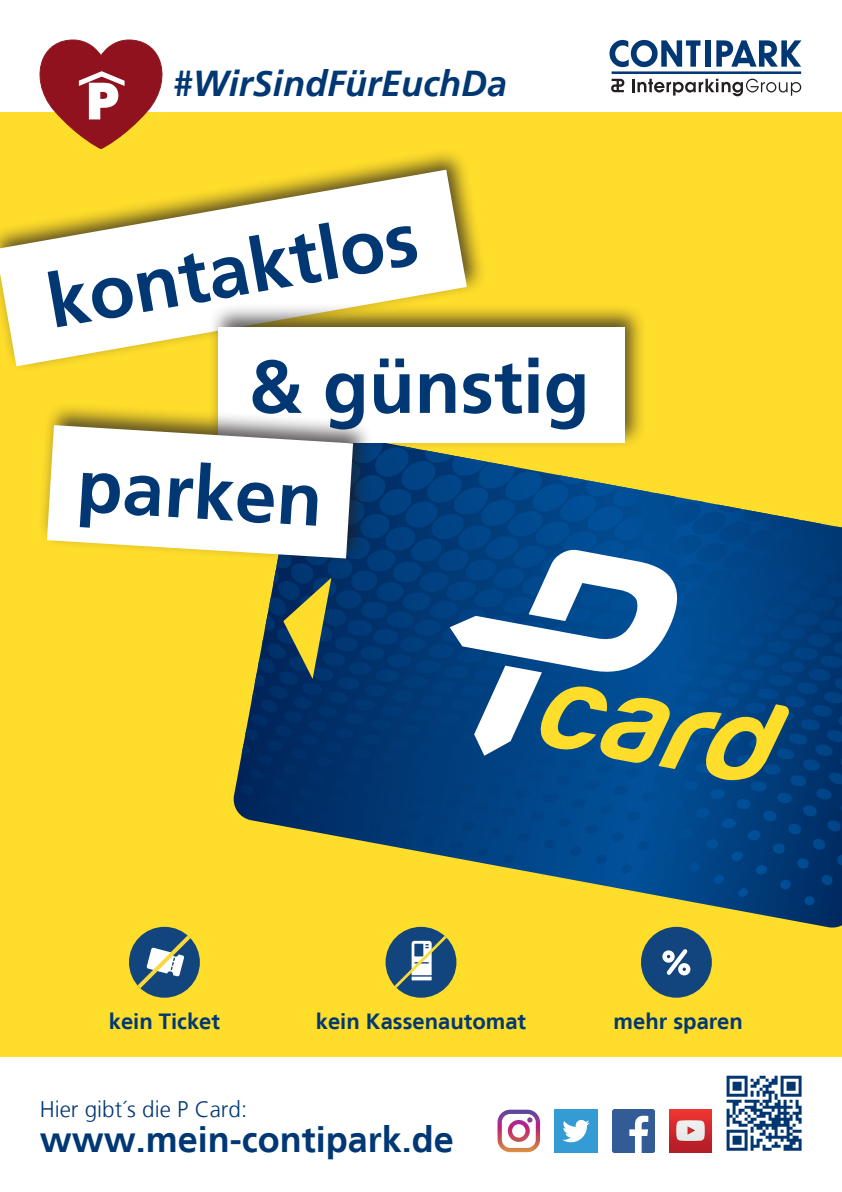
<style>
.page{position:relative;width:842px;height:1192px;background:#fff}
.page>*{position:absolute;margin:0;border:0;box-sizing:border-box;transform-origin:0 0}
.t1{font:700 75px "Frutiger LT";color:#013874}
.t2{font:700 36px "Frutiger LT";color:#013874}
.t3{font:italic 700 36px "Frutiger LT";color:#013874}
.t4{font:300 22.5px "Frutiger LT";color:#013874}
.t5{font:700 22px "Frutiger LT";color:#013874}
</style>
<div class="page">
<div style="left:0;top:103px;width:842px;height:964px;background:#ffdd2b"></div>
<div style="left:0;top:1057px;width:842px;height:135px;background:#fff"></div>
<div style="left:0;top:0;width:842px;height:111px;background:#fff"></div>
<svg style="left:233px;top:769px;width:609px;height:159px"></svg>
<svg style="left:239px;top:450px;width:603px;height:456px"></svg>
<svg style="left:450px;top:549px;width:229px;height:207px;background:#6f93a9"></svg>
<hr style="left:612px;top:71px;width:189px;height:3px;background:#013874">
<div style="left:705px;top:40px;width:5px;height:27px;background:#013874"></div>
<svg style="left:716px;top:40px;width:85px;height:27px"></svg>
<svg style="left:609px;top:40px;width:91px;height:27px"></svg>
<svg style="left:611px;top:79px;width:14px;height:13px"></svg>
<svg style="left:632px;top:79px;width:169px;height:17px"></svg>
<div style="left:641px;top:927px;width:71px;height:71px;background:#12447d;border-radius:35px"></div>
<svg style="left:662px;top:949px;width:29px;height:27px"></svg>
<svg style="left:129px;top:927px;width:71px;height:71px"></svg>
<svg style="left:386px;top:927px;width:70px;height:71px"></svg>
<svg style="left:726px;top:1076px;width:75px;height:75px"></svg>
<img style="left:497px;top:1110px;width:43px;height:42px">
<img style="left:508px;top:1120px;width:22px;height:22px">
<svg style="left:527px;top:1117px;width:5px;height:6px"></svg>
<img style="left:555px;top:1110px;width:42px;height:42px">
<img style="left:612px;top:1110px;width:43px;height:42px">
<img style="left:669px;top:1110px;width:43px;height:42px">
<div style="left:0;top:147px;width:487px;height:226px;background:#231f20;opacity:.75"></div>
<svg style="left:0;top:170px;width:467px;height:196px;fill:#fff"></svg>
<div style="left:208px;top:303px;width:438px;height:147px;background:#231f20;opacity:.75"></div>
<div style="left:218px;top:327px;width:407px;height:115px;background:#fff"></div>
<svg style="left:40px;top:40px;width:122px;height:109px"></svg>
<div style="left:37px;top:402px;width:337px;height:164px;background:#231f20;opacity:.75"></div>
<svg style="left:47px;top:425px;width:306px;height:133px;background:#f4f2e4"></svg>
<h2 class="t3" style="left:173px;top:63px;width:336px">#WirSindFürEuchDa</h2>
<h1 class="t1" style="left:40px;top:259px;width:377px;rotate:-10deg">kontaktlos</h1>
<h1 class="t1" style="left:248px;top:343px;width:343px">&amp; günstig</h1>
<h1 class="t1" style="left:80px;top:440px;width:247px;rotate:4deg">parken</h1>
<p class="t5" style="left:109px;top:1008px;width:113px">kein Ticket</p>
<p class="t5" style="left:316px;top:1008px;width:212px">kein Kassenautomat</p>
<p class="t5" style="left:614px;top:1008px;width:131px">mehr sparen</p>
<p class="t4" style="left:40px;top:1096px;width:209px">Hier gibt´s die P Card:</p>
<h2 class="t2" style="left:40px;top:1119px;width:416px">www.mein-contipark.de</h2>
</div>
